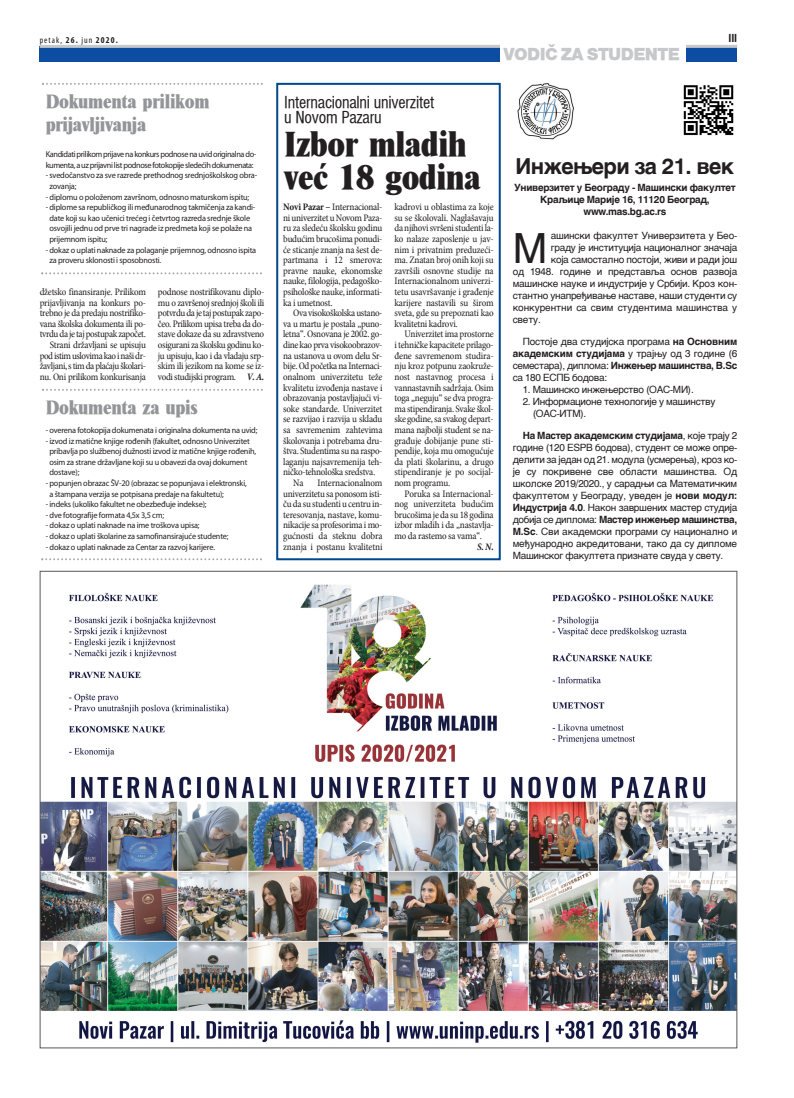
<style>
.page{position:relative;width:794px;height:1098px;background:#fff}
.page>*{position:absolute;margin:0;border:0;box-sizing:border-box;transform-origin:0 0}
.t1{font:41.6px "Cir Swiss";color:#231f20}
.t2{font:900 36px/33px "Nimbus Re Ultra";letter-spacing:-.015em;color:#231f20;scale:.9 1}
.t3{font:700 22px "Cir Swiss";letter-spacing:-.03em;color:#231f20}
.t4{font:900 20px/23px "Nimbus Re Ultra";letter-spacing:-.015em;color:#939598;scale:.9 1}
.t5{font:18px/15px "Nimbus Re Sans Condensed";letter-spacing:-.015em;color:#231f20}
.t6{font:900 18px "Nimbus Re Sans";letter-spacing:-.035em;color:#c7c8ca}
.t7{font:700 12px "Myriad YU Pro Cond";color:#231f20}
.t8{font:10px/10.6px "Minion YU Pro Cond";letter-spacing:-.025em;color:#231f20;text-align:justify}
.t9{font:10px/12px "Cir Swiss";letter-spacing:-.025em;color:#231f20;text-align:justify}
.t10{font:700 10px/12px "Cir Swiss";letter-spacing:-.03em;color:#231f20;text-align:center}
.t11{font:10px "Cir Swiss";letter-spacing:-.005em;color:#231f20}
.t12{font:700 10px "Y Helvetica";letter-spacing:-.03em;color:#231f20}
.t13{font:italic 700 10px "Minion YU Pro Cond";color:#231f20}
.t14{font:9px "Myriad YU Pro Cond";letter-spacing:.115em;color:#231f20}
.t15{font:8.5px/10.6px "Myriad YU Pro";letter-spacing:-.02em;color:#231f20}
.t16{font:8.5px/10.6px "Myriad YU Pro";letter-spacing:-.045em;color:#231f20}
.s1{font-weight:700}
.s2{font-weight:700;font-style:italic}
.s3{font-family:"Y Helvetica";font-weight:700}
.s4{font-family:"Y Helvetica"}
</style>
<div class="page">
<img style="left:42px;top:584px;width:693px;height:459px">
<img style="left:683px;top:85px;width:51px;height:51px">
<img style="left:517px;top:83px;width:57px;height:57px">
<div style="left:40px;top:46px;width:697px;height:16px;background:#0d4da1"></div>
<hr style="left:40px;top:45px;width:697px;height:3px;background:#c7c8ca">
<div style="left:500px;top:41px;width:185px;height:27px;background:#fff"></div>
<div style="left:276px;top:83px;width:225px;height:477px;border:2px solid #01498e"></div>
<svg style="left:42px;top:388px;width:221px;height:2px"></svg>
<svg style="left:41px;top:558px;width:221px;height:2px"></svg>
<svg style="left:42px;top:83px;width:221px;height:2px"></svg>
<svg style="left:41px;top:272px;width:221px;height:2px"></svg>
<p class="t14" style="left:40px;top:37px;width:80px">petak, <span class="s1">26.</span> jun <span class="s1">2020.</span></p>
<p class="t7" style="left:728px;top:34px;width:10px">III</p>
<h3 class="t6" style="left:503px;top:43px;width:178px">VODI^ ZA STUDENTE</h3>
<h3 class="t4" style="left:46px;top:90px;width:184px">Dokumenta prilikom prijavljivanja</h3>
<p class="t16" style="left:46px;top:150px;width:212px">Kandidati prilikom prijave na konkurs podnose na uvid originalna do&shy;kumenta, a uz prijavni list podnose fotokopije slede}ih dokumenata:</p>
<p class="t15" style="left:49px;top:171px;width:209px;text-indent:-4px">- svedo~anstvo za sve razrede prethodnog srednjo{kolskog obra&shy;zovanja;</p>
<p class="t15" style="left:46px;top:192px;width:205px">- diplomu o polo`enom zavr{nom, odnosno maturskom ispitu;</p>
<p class="t15" style="left:49px;top:203px;width:207px;text-indent:-4px">- diplome sa republi~kog ili me|unarodnog takmi~enja za kandi&shy;date koji su kao u~enici tre}eg i ~etvrtog razreda srednje {kole osvojili jednu od prve tri nagrade iz predmeta koji se pola`e na prijemnom ispitu;</p>
<p class="t15" style="left:49px;top:245px;width:208px;text-indent:-4px">- dokaz o uplati naknade za polaganje prijemnog, odnosno ispita za proveru sklonosti i sposobnosti.</p>
<p class="t8" style="left:40px;top:287px;width:108px;text-align:right">d`etsko finansiranje. Prilikom prijavljivanja na konkurs po&shy;trebno je da predaju nostrifiko&shy;vana {kolska dokumenta ili po&shy;tvrdu da je taj postupak zapo~et.<br>Strani dr`avljani se upisuju pod istim uslovima kao i na{i dr-`avljani, s tim da pla}aju {kolari&shy;nu. Oni prilikom konkurisanja</p>
<p class="t8" style="left:158px;top:287px;width:108px">podnose nostrifikovanu diplo&shy;mu o zavr{enoj srednjoj {koli ili potvrdu da je taj postupak zapo-~eo. Prilikom upisa treba da do&shy;stave dokaze da su zdravstveno osigurani za {kolsku godinu ko&shy;ju upisuju, kao i da vladaju srp&shy;skim ili jezikom na kome se iz&shy;vodi studijski program. <span class="s2">V. A.</span></p>
<h3 class="t4" style="left:46px;top:396px;width:170px">Dokumenta za upis</h3>
<p class="t15" style="left:46px;top:425px;width:213px">- overena fotokopija dokumenata i originalna dokumenta na uvid;</p>
<p class="t15" style="left:49px;top:436px;width:208px;text-indent:-4px">- izvod iz mati~ne knjige ro|enih (fakultet, odnosno Univerzitet pribavlja po slu`benoj du`nosti izvod iz mati~ne knjige ro|enih, osim za strane dr`avljane koji su u obavezi da ovaj dokument dostave);</p>
<p class="t15" style="left:49px;top:478px;width:199px;text-indent:-4px">- popunjen obrazac [V-20 (obrazac se popunjava i elektronski, a {tampana verzija se potpisana predaje na fakultetu);</p>
<p class="t15" style="left:46px;top:499px;width:162px">- indeks (ukoliko fakultet ne obezbe|uje indekse);</p>
<p class="t15" style="left:46px;top:510px;width:120px">- dve fotografije formata 4,5x 3,5 cm;</p>
<p class="t15" style="left:46px;top:521px;width:155px">- dokaz o uplati naknade na ime tro{kova upisa;</p>
<p class="t15" style="left:46px;top:531px;width:184px">- dokaz o uplati {kolarine za samofinansiraju}e studente;</p>
<p class="t15" style="left:46px;top:542px;width:171px">- dokaz o uplati naknade za Centar za razvoj karijere.</p>
<h3 class="t5" style="left:284px;top:94px;width:152px">Internacionalni univerzitet u Novom Pazaru</h3>
<h2 class="t2" style="left:284px;top:128px;width:220px">Izbor mladih ve} 18 godina</h2>
<p class="t8" style="left:283px;top:202px;width:101px"><span class="s1">Novi Pazar –</span> Internacional&shy;ni univerzitet u Novom Paza&shy;ru za slede}u {kolsku godinu budu}im bruco{ima ponudi-}e sticanje znanja na {est de&shy;partmana i 12 smerova: pravne nauke, ekonomske nauke, filologija, pedago{ko&shy;psiholo{ke nauke, informati&shy;ka i umetnost.</p>
<p class="t8" style="left:293px;top:308px;width:91px">Ova visoko{kolska ustano-</p>
<p class="t8" style="left:283px;top:319px;width:101px">va u martu je postala „puno-</p>
<p class="t8" style="left:283px;top:330px;width:101px">letna“. Osnovana je 2002. go-</p>
<p class="t8" style="left:283px;top:340px;width:101px">dine kao prva visokoobrazov-</p>
<p class="t8" style="left:283px;top:351px;width:101px">na ustanova u ovom delu Sr-</p>
<p class="t8" style="left:283px;top:361px;width:101px">bije. Od po~etka na Internaci-</p>
<p class="t8" style="left:283px;top:372px;width:101px">onalnom univerzitetu te`e</p>
<p class="t8" style="left:283px;top:383px;width:101px">kvalitetu izvo|enja nastave i</p>
<p class="t8" style="left:283px;top:393px;width:101px">obrazovanja postavljaju}i vi-</p>
<p class="t8" style="left:283px;top:404px;width:101px">soke standarde. Univerzitet</p>
<p class="t8" style="left:283px;top:414px;width:101px">se razvijao i razvija u skladu</p>
<p class="t8" style="left:283px;top:425px;width:101px">sa savremenim zahtevima</p>
<p class="t8" style="left:283px;top:436px;width:101px">{kolovanja i potrebama dru-</p>
<p class="t8" style="left:283px;top:446px;width:101px">{tva. Studentima su na raspo-</p>
<p class="t8" style="left:283px;top:457px;width:101px">laganju najsavremenija teh-</p>
<p class="t8" style="left:283px;top:467px;width:94px">ni~ko-tehnolo{ka sredstva.</p>
<p class="t8" style="left:293px;top:478px;width:12px">Na</p>
<p class="t8" style="left:283px;top:478px;width:101px;text-indent:34px">Internacionalnom univerzitetu sa ponosom isti-~u da su studenti u centru in&shy;teresovanja, nastave, komu&shy;nikacije sa profesorima i mo&shy;gu}nosti da steknu dobra znanja i postanu kvalitetni</p>
<p class="t8" style="left:394px;top:202px;width:101px">kadrovi u oblastima za koje su se {kolovali. Nagla{avaju da njihovi svr{eni studenti la&shy;ko nalaze zaposlenje u jav&shy;nim i privatnim preduze}i&shy;ma. Znatan broj onih koji su zavr{ili osnovne studije na Internacionalnom univerzi&shy;tetu usavr{avanje i gra|enje karijere nastavili su {irom sveta, gde su prepoznati kao kvalitetni kadrovi.</p>
<p class="t8" style="left:394px;top:330px;width:101px;text-indent:10px">Univerzitet ima prostorne i tehni~ke kapacitete prilago-|ene savremenom studira&shy;nju kroz potpunu zaokru`e&shy;nost nastavnog procesa i vannastavnih sadr`aja. Osim toga „neguju“ se dva progra&shy;ma stipendiranja. Svake {kol&shy;ske godine, sa svakog depart&shy;mana najbolji student se na&shy;gra|uje dobijanje pune sti&shy;pendije, koja mu omogu}uje da plati {kolarinu, a drugo stipendiranje je po socijal&shy;nom programu.</p>
<p class="t8" style="left:394px;top:489px;width:101px;text-indent:10px">Poruka sa Internacional&shy;nog univerziteta budu}im bruco{ima je da su 18 godina izbor mladih i da „nastavlja&shy;mo da rastemo sa vama“.</p>
<p class="t13" style="left:477px;top:542px;width:18px">S. N.</p>
<h3 class="t3" style="left:515px;top:153px;width:220px">In`eweri za 21. vek</h3>
<p class="t10" style="left:514px;top:181px;width:223px">Univerzitet u Beogradu - Ma{inski fakultet<br>Kraqice Marije 16, 11120 Beograd,</p>
<p class="t12" style="left:583px;top:206px;width:84px">www.mas.bg.ac.rs</p>
<h1 class="t1" style="left:513px;top:223px;width:36px">M</h1>
<p class="t9" style="left:551px;top:229px;width:188px">a{inski fakultet Univerziteta u Beo-</p>
<p class="t9" style="left:551px;top:241px;width:188px">gradu je institucija nacionalnog zna~aja</p>
<p class="t9" style="left:551px;top:253px;width:188px">koja samostalno postoji, `ivi i radi jo{</p>
<p class="t9" style="left:513px;top:265px;width:226px">od 1948. godine i predstavqa osnov razvoja</p>
<p class="t9" style="left:513px;top:277px;width:226px">ma{inske nauke i industrije u Srbiji. Kroz kon-</p>
<p class="t9" style="left:513px;top:289px;width:226px">stantno unapre|ivawe nastave, na{i studenti su</p>
<p class="t11" style="left:513px;top:301px;width:226px">konkurentni sa svim studentima ma{instva u</p>
<p class="t9" style="left:513px;top:313px;width:30px">svetu.</p>
<p class="t9" style="left:513px;top:335px;width:226px;text-indent:10px">Postoje dva studijska programa <span class="s1">na Osnovnim akademskim studijama</span> u trajwu od 3 godine (6 semestara), diploma: <span class="s1">In`ewer ma{instva,</span> <span class="s3">B.Sc </span>sa 180 ESPB bodova:</p>
<p class="t9" style="left:523px;top:383px;width:172px">1. Ma{insko in`ewerstvo (OAS-MI).</p>
<p class="t9" style="left:533px;top:395px;width:184px;text-indent:-10px">2. Informacione tehnologije u ma{instvu (OAS-ITM).</p>
<p class="t9" style="left:513px;top:429px;width:226px;text-indent:10px"><span class="s1">Na Master akademskim studijama</span>, koje traju 2 godine (120 <span class="s4">ESPB</span> bodova), student se mo`e opre&shy;deliti za jedan od 21. modula (usmerewa), kroz ko&shy;je su pokrivene sve oblasti ma{instva. Od {kolske 2019/2020., u saradwi sa Matemati~kim fakultetom u Beogradu, uveden je <span class="s1">novi modul:<br>Industrija 4.0</span>. Nakon zavr{enih master studija dobija se diploma: <span class="s1">Master in`ewer ma{instva, </span><span class="s3">M.Sc</span>. Svi akademski programi su nacionalno i me|unarodno akreditovani, tako da su diplome Ma{inskog fakulteta priznate svuda u svetu.</p>
</div>
